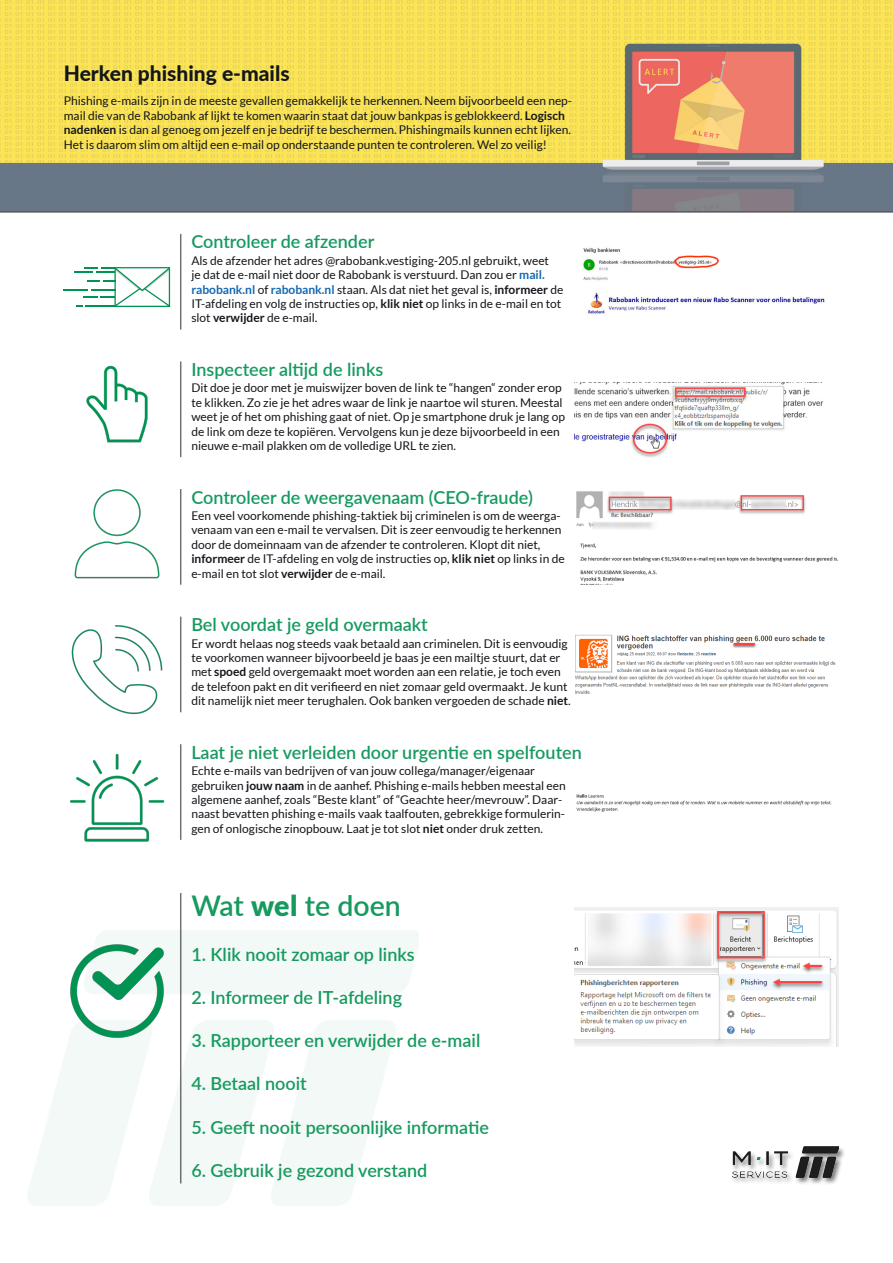
<style>
.page{position:relative;width:893px;height:1263px;background:#fff}
.page>*{position:absolute;margin:0;border:0;box-sizing:border-box;transform-origin:0 0}
.t1{font:600 28.5px "Lato";color:#169a5f}
.t2{font:800 21px "Lato";color:#13161a}
.t3{font:600 18px "Lato";color:#169a5f}
.t4{font:12px/14.4px "Lato";color:#13161a}
.s1{font-weight:700}
.s2{font-weight:700;color:#1268b2}
.s3{font-weight:900}
</style>
<div class="page">
<svg style="left:0;top:0;width:893px;height:213px;background:#cfbb65"></svg>
<div style="left:731px;top:1146px;width:114px;height:40px;background:#231f20;opacity:.6"></div>
<img style="left:733px;top:1147px;width:106px;height:30px">
<svg style="left:64px;top:267px;width:106px;height:40px"></svg>
<hr style="left:180px;top:234px;width:1px;height:96px;background:#13161a">
<img style="left:583px;top:247px;width:242px;height:67px">
<img style="left:574px;top:383px;width:250px;height:74px">
<img style="left:86px;top:365px;width:62px;height:78px">
<hr style="left:180px;top:361px;width:1px;height:96px;background:#13161a">
<hr style="left:180px;top:489px;width:1px;height:96px;background:#13161a">
<img style="left:74px;top:489px;width:86px;height:90px">
<img style="left:576px;top:491px;width:263px;height:94px">
<img style="left:575px;top:634px;width:261px;height:60px">
<img style="left:71px;top:625px;width:92px;height:90px">
<hr style="left:180px;top:617px;width:1px;height:95px;background:#13161a">
<img style="left:70px;top:753px;width:95px;height:89px">
<hr style="left:180px;top:744px;width:1px;height:96px;background:#13161a">
<img style="left:576px;top:794px;width:256px;height:18px">
<img style="left:67px;top:938px;width:103px;height:106px">
<img style="left:574px;top:907px;width:265px;height:139px">
<hr style="left:180px;top:893px;width:1px;height:290px;background:#13161a">
<p class="t2" style="left:64px;top:57px;width:227px">Herken phishing e-mails</p>
<p class="t4" style="left:64px;top:94px;width:510px">Phishing e-mails zijn in de meeste gevallen gemakkelijk te herkennen. Neem bijvoorbeeld een nep&shy;mail die van de Rabobank af lijkt te komen waarin staat dat jouw bankpas is geblokkeerd. <span class="s1">Logisch nadenken</span> is dan al genoeg om jezelf en je bedrijf te beschermen. Phishingmails kunnen echt lijken.<br>Het is daarom slim om altijd een e-mail op onderstaande punten te controleren. Wel zo veilig!️</p>
<p class="t3" style="left:191px;top:229px;width:184px">Controleer de afzender</p>
<p class="t4" style="left:191px;top:253px;width:374px">Als de afzender het adres @rabobank.vestiging-205.nl gebruikt, weet<br>je dat de e-mail niet door de Rabobank is verstuurd. Dan zou er <span class="s2">mail. rabobank.nl</span> of <span class="s2">rabobank.nl</span> staan. Als dat niet het geval is, <span class="s1">informeer</span> de IT-afdeling en volg de instructies op, <span class="s1">klik niet</span> op links in de e-mail en tot slot <span class="s1">verwijder</span> de e-mail.</p>
<p class="t3" style="left:191px;top:356px;width:193px">Inspecteer altijd de links</p>
<p class="t4" style="left:191px;top:381px;width:375px">Dit doe je door met je muiswijzer boven de link te “hangen“ zonder erop te klikken. Zo zie je het adres waar de link je naartoe wil sturen. Meestal weet je of het om phishing gaat of niet. Op je smartphone druk je lang op de link om deze te kopiëren. Vervolgens kun je deze bijvoorbeeld in een nieuwe e-mail plakken om de volledige URL te zien.</p>
<p class="t3" style="left:191px;top:484px;width:343px">Controleer de weergavenaam (CEO-fraude)</p>
<p class="t4" style="left:191px;top:508px;width:375px">Een veel voorkomende phishing-taktiek bij criminelen is om de weerga&shy;venaam van een e-mail te vervalsen. Dit is zeer eenvoudig te herkennen door de domeinnaam van de afzender te controleren. Klopt dit niet, <span class="s1">informeer</span> de IT-afdeling en volg de instructies op, <span class="s1">klik niet</span> op links in de e-mail en tot slot <span class="s1">verwijder</span> de e-mail.</p>
<p class="t3" style="left:191px;top:611px;width:238px">Bel voordat je geld overmaakt</p>
<p class="t4" style="left:191px;top:636px;width:381px">Er wordt helaas nog steeds vaak betaald aan criminelen. Dit is eenvoudig te voorkomen wanneer bijvoorbeeld je baas je een mailtje stuurt, dat er met <span class="s1">spoed</span> geld overgemaakt moet worden aan een relatie, je toch even de telefoon pakt en dit verifieerd en niet zomaar geld overmaakt. Je kunt dit namelijk niet meer terughalen. Ook banken vergoeden de schade <span class="s1">niet</span>.</p>
<p class="t3" style="left:191px;top:739px;width:392px">Laat je niet verleiden door urgentie en spelfouten</p>
<p class="t4" style="left:191px;top:763px;width:376px">Echte e-mails van bedrijven of van jouw collega/manager/eigenaar gebruiken <span class="s1">jouw naam</span> in de aanhef. Phishing e-mails hebben meestal een algemene aanhef, zoals “Beste klant” of “Geachte heer/mevrouw”. Daar&shy;naast bevatten phishing e-mails vaak taalfouten, gebrekkige formulerin&shy;gen of onlogische zinopbouw. Laat je tot slot <span class="s1">niet</span> onder druk zetten.</p>
<p class="t1" style="left:191px;top:885px;width:211px">Wat <span class="s3">wel</span> te doen</p>
<p class="t3" style="left:191px;top:941px;width:225px">1. Klik nooit zomaar op links</p>
<p class="t3" style="left:191px;top:984px;width:212px">2. Informeer de IT-afdeling</p>
<p class="t3" style="left:191px;top:1027px;width:291px">3. Rapporteer en verwijder de e-mail</p>
<p class="t3" style="left:191px;top:1071px;width:117px">4. Betaal nooit</p>
<p class="t3" style="left:191px;top:1114px;width:299px">5. Geeft nooit persoonlijke informatie</p>
<p class="t3" style="left:191px;top:1157px;width:237px">6. Gebruik je gezond verstand</p>
</div>
